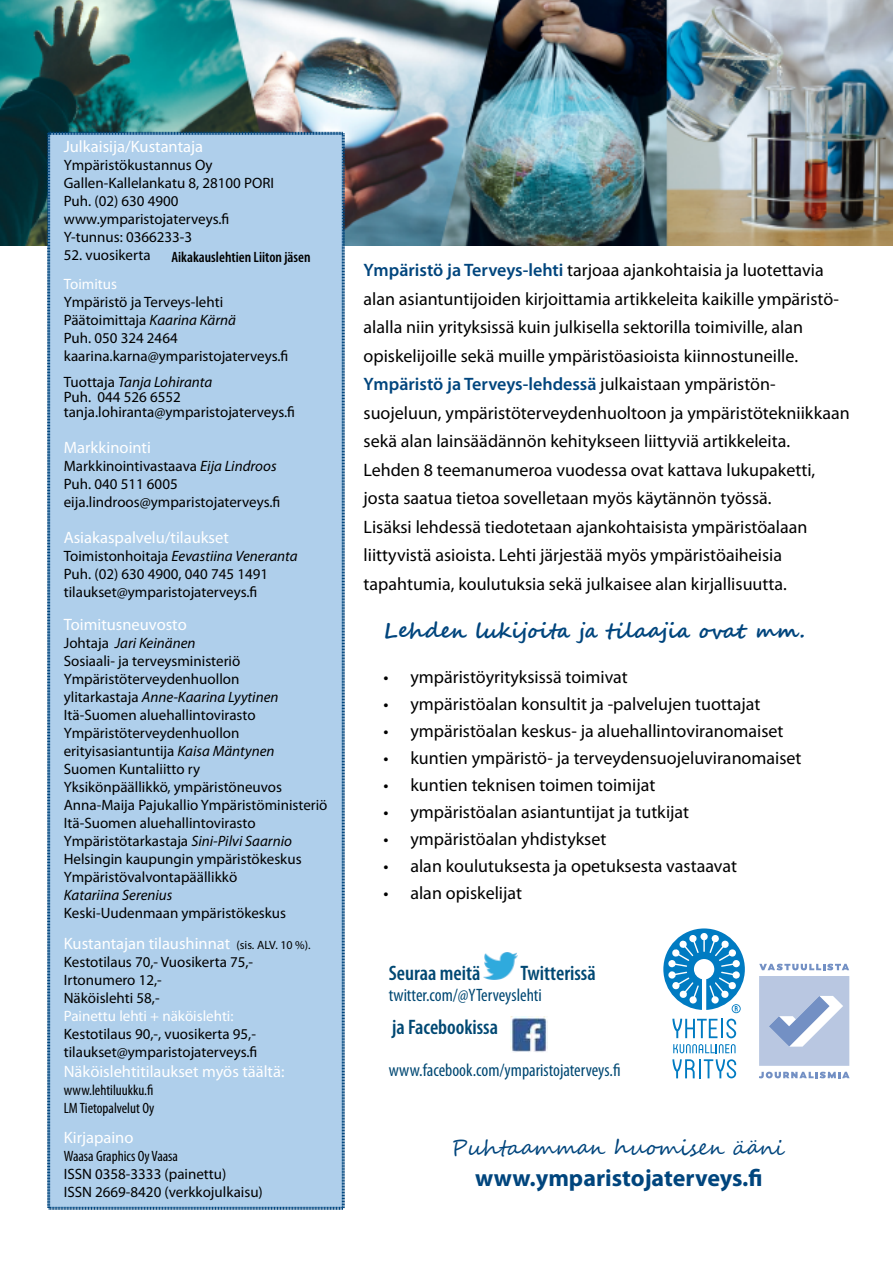
<style>
.page{position:relative;width:893px;height:1263px;background:#fff}
.page>*{position:absolute;margin:0;border:0;box-sizing:border-box;transform-origin:0 0}
.t1{font:700 24px "Myriad Pro";color:#00457d}
.t2{font:600 condensed 21px "Myriad Pro";color:#004873}
.t3{font:700 21px "Segoe Script";color:#00457d}
.t4{font:21px "Segoe Script";color:#00457d}
.t5{font:18px/28.5px "Myriad Pro";color:#000}
.t6{font:condensed 18px "Myriad Pro";color:#004873}
.t7{font:16.5px "Myriad Pro";color:#fff}
.t8{font:15px/18px "Myriad Pro";color:#000}
.t9{font:condensed 15px/18px "Myriad Pro";color:#000}
.t10{font:15px "Myriad Pro";color:#fff}
.t11{font:600 condensed 15px "Myriad Pro";color:#000}
.t12{font:italic 15px "Myriad Pro";color:#000}
.s1{font-style:italic}
.s2{font-size:12px;color:#000}
.s3{font-weight:600;color:#00457d}
</style>
<div class="page">
<img style="left:0;top:0;width:893px;height:245px">
<svg style="left:759px;top:964px;width:90px;height:6px"></svg>
<svg style="left:759px;top:1072px;width:91px;height:6px"></svg>
<svg style="left:759px;top:976px;width:90px;height:90px;background:#b7c5e0"></svg>
<svg style="left:672px;top:1059px;width:64px;height:19px"></svg>
<svg style="left:673px;top:1044px;width:62px;height:9px"></svg>
<svg style="left:663px;top:928px;width:82px;height:110px"></svg>
<svg style="left:47px;top:131px;width:298px;height:1079px;background:#98bcda"></svg>
<div style="left:64px;top:139px;width:264px;height:1065px;background:#afcfeb"></div>
<img style="left:484px;top:952px;width:33px;height:28px">
<img style="left:511px;top:1016px;width:36px;height:36px">
<p class="t7" style="left:64px;top:137px;width:141px">Julkaisija/Kustantaja</p>
<p class="t8" style="left:64px;top:156px;width:212px">Ympäristökustannus Oy<br>Gallen-Kallelankatu 8, 28100 PORI<br>Puh. (02) 630 4900 www.ymparistojaterveys.fi<br>Y-tunnus: 0366233-3</p>
<p class="t8" style="left:64px;top:246px;width:88px">52. vuosikerta</p>
<p class="t10" style="left:64px;top:275px;width:55px">Toimitus</p>
<p class="t8" style="left:64px;top:293px;width:226px">Ympäristö ja Terveys-lehti<br>Päätoimittaja <span class="s1">Kaarina Kärnä<br></span>Puh. 050 324 2464 kaarina.karna@ymparistojaterveys.fi</p>
<p class="t8" style="left:64px;top:374px;width:233px;line-height:15px">Tuottaja <span class="s1">Tanja Lohiranta<br></span>Puh. 044 526 6552 tanja.lohiranta@ymparistojaterveys.fi</p>
<p class="t7" style="left:64px;top:437px;width:89px">Markkinointi</p>
<p class="t8" style="left:64px;top:457px;width:218px">Markkinointivastaava <span class="s1">Eija Lindroos<br></span>Puh. 040 511 6005 eija.lindroos@ymparistojaterveys.fi</p>
<p class="t7" style="left:64px;top:528px;width:167px">Asiakaspalvelu/tilaukset</p>
<p class="t8" style="left:64px;top:547px;width:235px">Toimistonhoitaja <span class="s1">Eevastiina Veneranta<br></span>Puh. (02) 630 4900, 040 745 1491 tilaukset@ymparistojaterveys.fi</p>
<p class="t7" style="left:64px;top:614px;width:124px">Toimitusneuvosto</p>
<p class="t8" style="left:64px;top:634px;width:265px">Johtaja <span class="s1">Jari Keinänen<br></span>Sosiaali- ja terveysministeriö Ympäristöterveydenhuollon<br>ylitarkastaja <span class="s1">Anne-Kaarina Lyytinen </span>Itä-Suomen aluehallintovirasto Ympäristöterveydenhuollon erityisasiantuntija <span class="s1">Kaisa Mäntynen </span>Suomen Kuntaliitto ry<br>Yksikönpäällikkö, ympäristöneuvos Anna-Maija Pajukallio Ympäristöministeriö Itä-Suomen aluehallintovirasto Ympäristötarkastaja <span class="s1">Sini-Pilvi Saarnio </span>Helsingin kaupungin ympäristökeskus Ympäristövalvontapäällikkö</p>
<p class="t12" style="left:64px;top:886px;width:110px">Katariina Serenius</p>
<p class="t8" style="left:64px;top:904px;width:224px">Keski-Uudenmaan ympäristökeskus</p>
<p class="t7" style="left:64px;top:933px;width:248px">Kustantajan tilaushinnat <span class="s2">(sis. ALV. 10 %).</span></p>
<p class="t8" style="left:64px;top:953px;width:191px">Kestotilaus 70,- Vuosikerta 75,-<br>Irtonumero 12,-<br>Näköislehti 58,-</p>
<p class="t10" style="left:64px;top:1007px;width:171px">Painettu lehti + näköislehti:</p>
<p class="t8" style="left:64px;top:1025px;width:195px">Kestotilaus 90,-, vuosikerta 95,- tilaukset@ymparistojaterveys.fi</p>
<p class="t7" style="left:64px;top:1061px;width:222px">Näköislehtitilaukset myös täältä:</p>
<p class="t9" style="left:64px;top:1080px;width:92px">www.lehtiluukku.fi<br>LM Tietopalvelut Oy</p>
<p class="t7" style="left:64px;top:1128px;width:71px">Kirjapaino</p>
<p class="t9" style="left:64px;top:1147px;width:116px">Waasa Graphics Oy Vaasa</p>
<p class="t8" style="left:64px;top:1165px;width:201px">ISSN 0358-3333 (painettu)<br>ISSN 2669-8420 (verkkojulkaisu)</p>
<p class="t11" style="left:171px;top:249px;width:141px">Aikakauslehtien Liiton jäsen</p>
<p class="t5" style="left:364px;top:255px;width:488px"><span class="s3">Ympäristö ja Terveys-lehti</span> tarjoaa ajankohtaisia ja luotettavia alan asiantuntijoiden kirjoittamia artikkeleita kaikille ympäristö&shy;alalla niin yrityksissä kuin julkisella sektorilla toimiville, alan opiskelijoille sekä muille ympäristöasioista kiinnostuneille.<br><span class="s3">Ympäristö ja Terveys-lehdessä</span> julkaistaan ympäristön&shy;suojeluun, ympäristöterveydenhuoltoon ja ympäristötekniikkaan sekä alan lainsäädännön kehitykseen liittyviä artikkeleita.<br>Lehden 8 teemanumeroa vuodessa ovat kattava lukupaketti, josta saatua tietoa sovelletaan myös käytännön työssä.<br>Lisäksi lehdessä tiedotetaan ajankohtaisista ympäristöalaan liittyvistä asioista. Lehti järjestää myös ympäristöaiheisia tapahtumia, koulutuksia sekä julkaisee alan kirjallisuutta.</p>
<h2 class="t3" style="left:383px;top:613px;width:423px">Lehden lukijoita ja tilaajia ovat mm.</h2>
<p class="t5" style="left:383px;top:662px;width:246px">• ympäristöyrityksissä toimivat</p>
<p class="t5" style="left:383px;top:689px;width:379px">• ympäristöalan konsultit ja -palvelujen tuottajat</p>
<p class="t5" style="left:383px;top:716px;width:402px">• ympäristöalan keskus- ja aluehallintoviranomaiset</p>
<p class="t5" style="left:383px;top:743px;width:420px">• kuntien ympäristö- ja terveydensuojeluviranomaiset</p>
<p class="t5" style="left:383px;top:770px;width:273px">• kuntien teknisen toimen toimijat</p>
<p class="t5" style="left:383px;top:797px;width:307px">• ympäristöalan asiantuntijat ja tutkijat</p>
<p class="t5" style="left:383px;top:824px;width:224px">• ympäristöalan yhdistykset</p>
<p class="t5" style="left:383px;top:851px;width:355px">• alan koulutuksesta ja opetuksesta vastaavat</p>
<p class="t5" style="left:383px;top:878px;width:140px">• alan opiskelijat</p>
<h2 class="t2" style="left:389px;top:961px;width:93px">Seuraa meitä</h2>
<h2 class="t2" style="left:520px;top:961px;width:77px">Twitterissä</h2>
<p class="t6" style="left:389px;top:984px;width:155px">twitter.com/@YTerveyslehti</p>
<h2 class="t2" style="left:392px;top:1015px;width:107px">ja Facebookissa</h2>
<p class="t6" style="left:389px;top:1059px;width:233px">www.facebook.com/ymparistojaterveys.fi</p>
<h2 class="t4" style="left:451px;top:1130px;width:336px">Puhtaamman huomisen ääni</h2>
<h1 class="t1" style="left:475px;top:1162px;width:289px">www.ymparistojaterveys.fi</h1>
</div>
